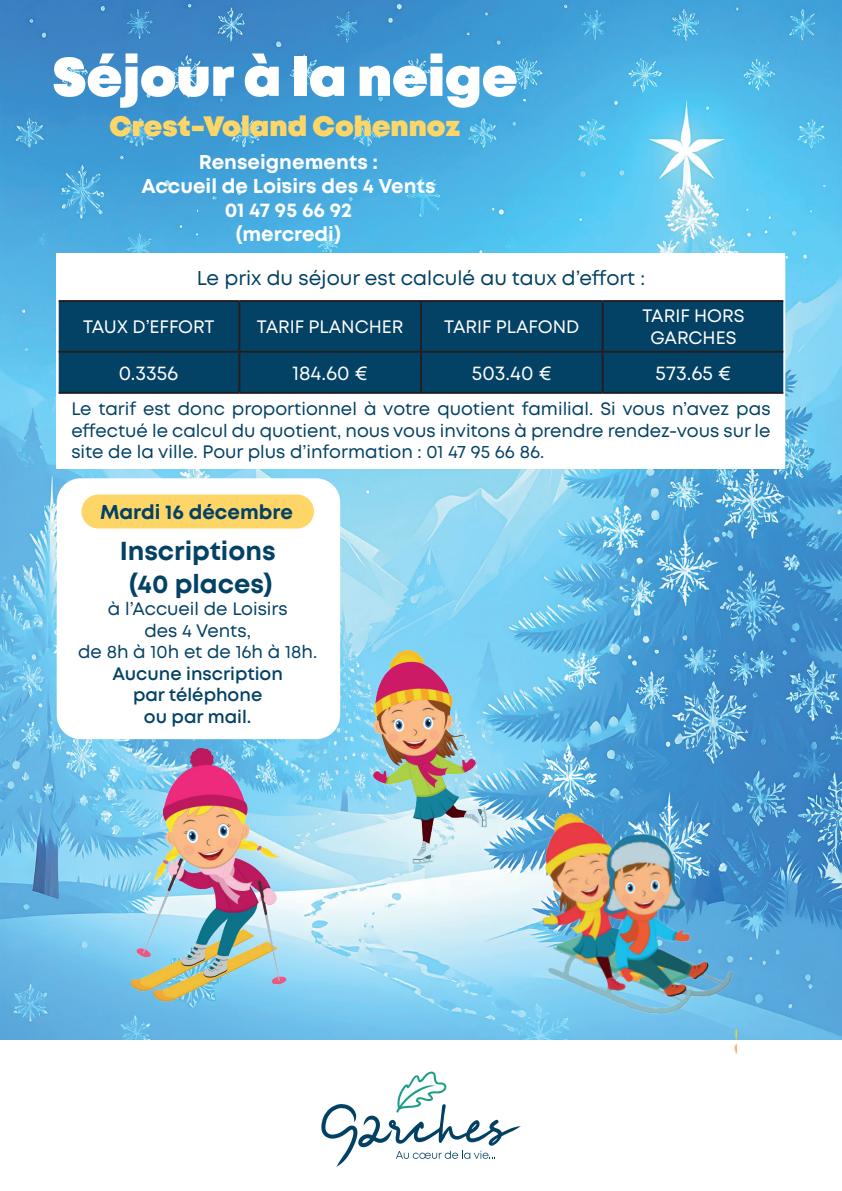
<style>
.page{position:relative;width:842px;height:1191px;background:#fff}
.page>*{position:absolute;margin:0;border:0;box-sizing:border-box;transform-origin:0 0}
.t1{font:900 54px "Mont";color:#fff}
.t2{font:900 28px "Mont";color:#fed667}
.t3{font:700 26px/33.6px "Mont";color:#034165;text-align:center}
.t4{font:700 20px/24px "Mont";color:#fff;text-align:center}
.t5{font:20px "Mont";color:#034165}
.t6{font:20px "Mont";color:#fff}
.t7{font:700 20px "Mont";color:#034165}
.t8{font:18px/21.6px "Mont";color:#034165;text-align:justify}
.t9{font:18px/21.6px "Mont";color:#fff;text-align:center}
.t10{font:600 18px/21.6px "Mont";color:#034165;text-align:center}
</style>
<div class="page">
<img style="left:0;top:0;width:842px;height:1039px">
<img style="left:367px;top:638px;width:119px;height:232px">
<img style="left:522px;top:769px;width:215px;height:285px">
<svg style="left:321px;top:1071px;width:200px;height:95px"></svg>
<div style="left:57px;top:254px;width:728px;height:215px;background:#fff"></div>
<div style="left:59px;top:302px;width:724px;height:90px;background:#034165"></div>
<hr style="left:59px;top:300px;width:180px;height:2px;background:#231f20">
<hr style="left:239px;top:300px;width:182px;height:2px;background:#231f20">
<hr style="left:238px;top:302px;width:2px;height:49px;background:#231f20">
<hr style="left:421px;top:300px;width:182px;height:2px;background:#231f20">
<hr style="left:420px;top:302px;width:2px;height:49px;background:#231f20">
<hr style="left:603px;top:300px;width:180px;height:2px;background:#231f20">
<hr style="left:602px;top:302px;width:2px;height:49px;background:#231f20">
<hr style="left:59px;top:351px;width:180px;height:2px;background:#231f20">
<hr style="left:239px;top:351px;width:182px;height:2px;background:#231f20">
<hr style="left:238px;top:353px;width:2px;height:39px;background:#231f20">
<hr style="left:421px;top:351px;width:182px;height:2px;background:#231f20">
<hr style="left:420px;top:353px;width:2px;height:39px;background:#231f20">
<hr style="left:603px;top:351px;width:180px;height:2px;background:#231f20">
<hr style="left:602px;top:353px;width:2px;height:39px;background:#231f20">
<hr style="left:59px;top:392px;width:180px;height:2px;background:#231f20">
<hr style="left:239px;top:392px;width:182px;height:2px;background:#231f20">
<hr style="left:421px;top:392px;width:182px;height:2px;background:#231f20">
<hr style="left:603px;top:392px;width:180px;height:2px;background:#231f20">
<div style="left:57px;top:478px;width:283px;height:261px;background:#fff;border-radius:24px"></div>
<div style="left:81px;top:494px;width:233px;height:34px;background:#fed667;border-radius:17px"></div>
<img style="left:115px;top:748px;width:231px;height:271px">
<h1 class="t1" style="left:52px;top:42px;width:467px">Séjour à la neige</h1>
<h2 class="t2" style="left:109px;top:108px;width:352px">Crest-Voland Cohennoz</h2>
<p class="t4" style="left:141px;top:150px;width:296px">Renseignements :<br>Accueil de Loisirs des 4 Vents<br>01 47 95 66 92<br>(mercredi)</p>
<p class="t5" style="left:197px;top:265px;width:450px">Le prix du séjour est calculé au taux d’effort :</p>
<p class="t9" style="left:83px;top:316px;width:133px">TAUX D’EFFORT</p>
<p class="t9" style="left:257px;top:316px;width:148px">TARIF PLANCHER</p>
<p class="t9" style="left:444px;top:316px;width:137px">TARIF PLAFOND</p>
<p class="t9" style="left:642px;top:305px;width:104px">TARIF HORS<br>GARCHES</p>
<p class="t6" style="left:119px;top:360px;width:61px">0.3356</p>
<p class="t6" style="left:292px;top:360px;width:77px">184.60 €</p>
<p class="t6" style="left:472px;top:360px;width:81px">503.40 €</p>
<p class="t6" style="left:656px;top:360px;width:77px">573.65 €</p>
<p class="t8" style="left:71px;top:398px;width:701px">Le tarif est donc proportionnel à votre quotient familial. Si vous n’avez pas effectué le calcul du quotient, nous vous invitons à prendre rendez-vous sur le site de la ville. Pour plus d’information : 01 47 95 66 86.</p>
<p class="t7" style="left:100px;top:499px;width:194px">Mardi 16 décembre</p>
<h3 class="t3" style="left:120px;top:534px;width:157px">Inscriptions (40 places)</h3>
<p class="t8" style="left:78px;top:598px;width:241px;text-align:center">à l’Accueil de Loisirs<br>des 4 Vents,<br>de 8h à 10h et de 16h à 18h.</p>
<p class="t10" style="left:112px;top:662px;width:172px">Aucune inscription par téléphone<br>ou par mail.</p>
</div>
